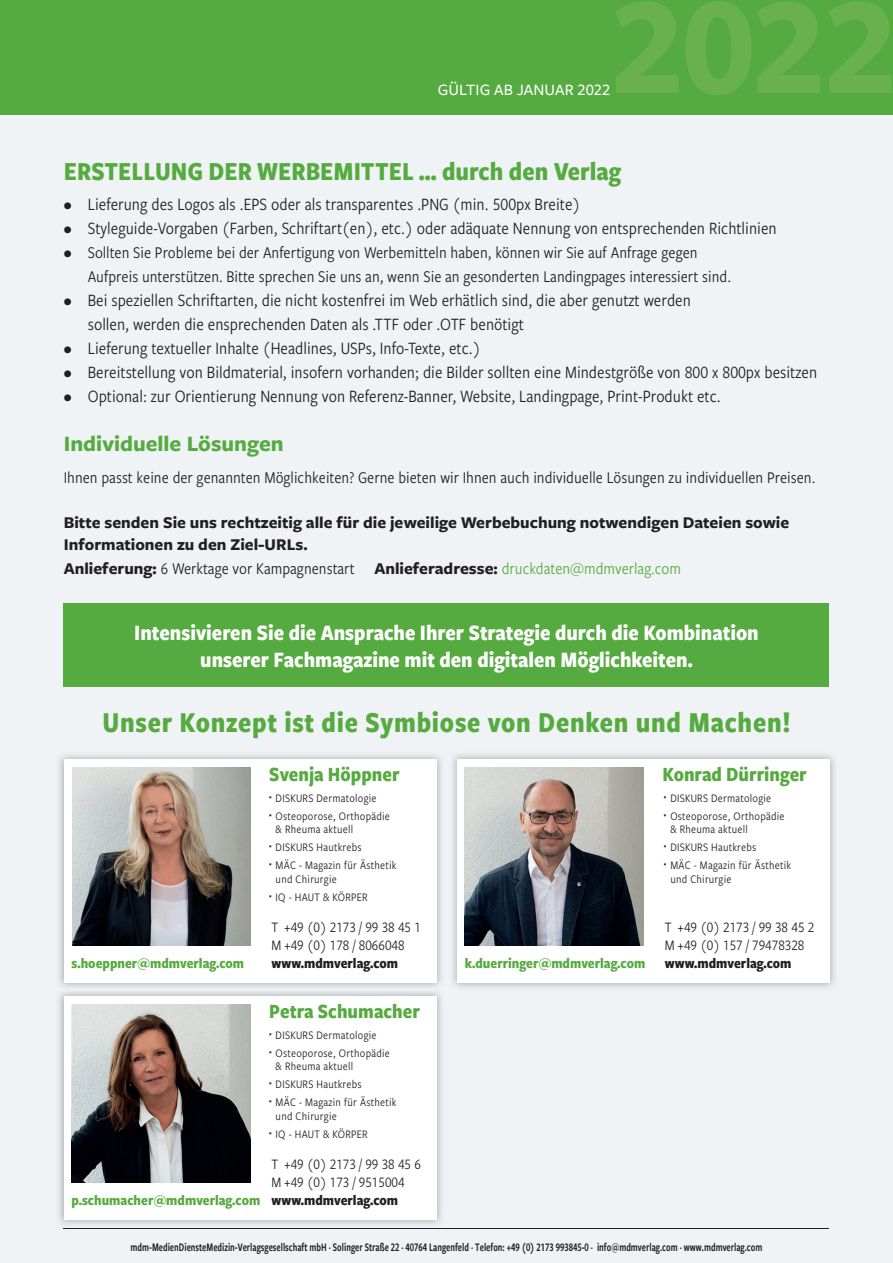
<style>
.page{position:relative;width:893px;height:1263px;background:#fff}
.page>*{position:absolute;margin:0;border:0;box-sizing:border-box;transform-origin:0 0}
.t1{font:700 30px "Freight Sans Cnd Pro";letter-spacing:.025em;color:#56ab40}
.t2{font:700 27px "Freight Sans Cnd Pro";color:#56ab40}
.t3{font:700 22.8px/27px "Freight Sans Cnd Pro";color:#fff;text-align:center}
.t4{font:700 22.8px "Freight Sans Pro";color:#56ab40}
.t5{font:700 21px "Freight Sans Cnd Pro";color:#56ab40}
.t6{font:18px/24px "Freight Sans Cnd Pro";color:#231f20}
.t7{font:17.1px/24px "Freight Sans Cnd Pro";color:#231f20}
.t8{font:700 17.1px/23.2px "Freight Sans Pro";color:#231f20}
.t9{font:500 16.5px "Freight Sans Pro";letter-spacing:.005em;color:#fff}
.t10{font:15px/18px "Freight Sans Cnd Pro";color:#231f20}
.t11{font:700 15px "Freight Sans Cnd Pro";color:#56ab40}
.t12{font:700 15px "Freight Sans Cnd Pro";color:#231f20}
.t13{font:12px/18px "Freight Sans Cnd Pro";letter-spacing:.02em;color:#231f20}
.t14{font:12px "Freight Sans Cnd Pro Semi";color:#231f20;scale:.8 1}
.s1{font-family:"Freight Sans Cnd Pro";font-weight:400}
.s2{font-family:"Freight Sans Cnd Pro";font-weight:400;color:#56ab40}
.s3{font-family:"Impact"}
.s4{color:#231f20}
</style>
<div class="page">
<div style="left:0;top:9px;width:893px;height:1254px;background:#f0f3f5"></div>
<div style="left:0;top:0;width:893px;height:115px;background:#56ab40"></div>
<hr style="left:64px;top:1228px;width:765px;height:1px;background:#231f20">
<img style="left:59px;top:755px;width:383px;height:233px">
<div style="left:64px;top:759px;width:372px;height:224px;background:#fff"></div>
<img style="left:72px;top:767px;width:179px;height:179px">
<div style="left:457px;top:759px;width:373px;height:224px;background:#fff"></div>
<img style="left:465px;top:767px;width:178px;height:179px">
<img style="left:58px;top:991px;width:384px;height:234px">
<div style="left:64px;top:996px;width:372px;height:224px;background:#fff"></div>
<img style="left:72px;top:1004px;width:178px;height:179px">
<div style="left:64px;top:603px;width:765px;height:84px;background:#56ab40"></div>
<p class="t9" style="left:438px;top:78px;width:174px">GÜLTIG AB JANUAR 2022</p>
<h2 class="t2" style="left:64px;top:153px;width:559px">ERSTELLUNG DER WERBEMITTEL ... durch den Verlag</h2>
<p class="t6" style="left:88px;top:191px;width:690px">Lieferung des Logos als .EPS oder als transparentes .PNG (min. 500px Breite)<br>Styleguide-Vorgaben (Farben, Schriftart(en), etc.) oder adäquate Nennung von entsprechenden Richtlinien</p>
<p class="t7" style="left:88px;top:240px;width:645px">Sollten Sie Probleme bei der Anfertigung von Werbemitteln haben, können wir Sie auf Anfrage gegen<br>Aufpreis unterstützen. Bitte sprechen Sie uns an, wenn Sie an gesonderten Landingpages interessiert sind.</p>
<p class="t6" style="left:88px;top:287px;width:731px">Bei speziellen Schriftarten, die nicht kostenfrei im Web erhätlich sind, die aber genutzt werden<br>sollen, werden die ensprechenden Daten als .TTF oder .OTF benötigt<br>Lieferung textueller Inhalte (Headlines, USPs, Info-Texte, etc.)<br>Bereitstellung von Bildmaterial, insofern vorhanden; die Bilder sollten eine Mindestgröße von 800 x 800px besitzen Optional: zur Orientierung Nennung von Referenz-Banner, Website, Landingpage, Print-Produkt etc.</p>
<p class="t4" style="left:64px;top:427px;width:222px">Individuelle Lösungen</p>
<p class="t7" style="left:64px;top:464px;width:753px">Ihnen passt keine der genannten Möglichkeiten? Gerne bieten wir Ihnen auch individuelle Lösungen zu individuellen Preisen.</p>
<p class="t8" style="left:64px;top:510px;width:727px">Bitte senden Sie uns rechtzeitig alle für die jeweilige Werbebuchung notwendigen Dateien sowie<br>Informationen zu den Ziel-URLs.<br>Anlieferung: <span class="s1">6 Werktage vor Kampagnenstart</span> Anlieferadresse: <span class="s2">druckdaten@mdmverlag.com</span></p>
<p class="t3" style="left:134px;top:619px;width:626px">Intensivieren Sie die Ansprache Ihrer Strategie durch die Kombination unserer Fachmagazine mit den digitalen Möglichkeiten.</p>
<h1 class="t1" style="left:103px;top:702px;width:689px">Unser Konzept ist die Symbiose von Denken und Machen!</h1>
<p class="t5" style="left:269px;top:760px;width:132px">Svenja Höppner</p>
<p class="t13" style="left:269px;top:788px;width:122px"><span class="s3">∙</span> DISKURS Dermatologie<br><span class="s3">∙</span> Osteoporose, Orthopädie</p>
<p class="t13" style="left:269px;top:820px;width:129px;text-indent:6px">&amp; Rheuma aktuell<br><span class="s3">∙</span> DISKURS Hautkrebs<br><span class="s3">∙</span> MÄC - Magazin für Ästhetik</p>
<p class="t13" style="left:269px;top:869px;width:100px;text-indent:6px">und Chirurgie<br><span class="s3">∙</span> IQ - HAUT &amp; KÖRPER</p>
<p class="t10" style="left:271px;top:917px;width:151px">T +49 (0) 2173 / 99 38 45 1<br>M +49 (0) 178 / 8066048</p>
<p class="t11" style="left:72px;top:952px;width:174px">s.hoeppner@mdmverlag.com</p>
<p class="t12" style="left:271px;top:952px;width:128px">www.mdmverlag.com</p>
<p class="t5" style="left:269px;top:997px;width:152px">Petra Schumacher</p>
<p class="t13" style="left:269px;top:1025px;width:122px"><span class="s3">∙</span> DISKURS Dermatologie<br><span class="s3">∙</span> Osteoporose, Orthopädie</p>
<p class="t13" style="left:269px;top:1057px;width:129px;text-indent:6px">&amp; Rheuma aktuell<br><span class="s3">∙</span> DISKURS Hautkrebs<br><span class="s3">∙</span> MÄC - Magazin für Ästhetik</p>
<p class="t13" style="left:269px;top:1106px;width:100px;text-indent:6px">und Chirurgie<br><span class="s3">∙</span> IQ - HAUT &amp; KÖRPER</p>
<p class="t10" style="left:271px;top:1154px;width:151px">T +49 (0) 2173 / 99 38 45 6</p>
<p class="t10" style="left:271px;top:1172px;width:135px">M +49 (0) 173 / 9515004</p>
<p class="t11" style="left:72px;top:1189px;width:328px">p.schumacher@mdmverlag.com <span class="s4">www.mdmverlag.com</span></p>
<p class="t5" style="left:663px;top:760px;width:146px">Konrad Dürringer</p>
<p class="t13" style="left:664px;top:788px;width:122px"><span class="s3">∙</span> DISKURS Dermatologie<br><span class="s3">∙</span> Osteoporose, Orthopädie</p>
<p class="t13" style="left:664px;top:820px;width:129px;text-indent:6px">&amp; Rheuma aktuell<br><span class="s3">∙</span> DISKURS Hautkrebs<br><span class="s3">∙</span> MÄC - Magazin für Ästhetik</p>
<p class="t13" style="left:670px;top:869px;width:63px">und Chirurgie</p>
<p class="t10" style="left:665px;top:917px;width:151px">T +49 (0) 2173 / 99 38 45 2<br>M +49 (0) 157 / 79478328</p>
<p class="t11" style="left:465px;top:952px;width:182px">k.duerringer@mdmverlag.com</p>
<p class="t12" style="left:665px;top:952px;width:128px">www.mdmverlag.com</p>
<p class="t14" style="left:131px;top:1239px;width:791px">mdm-MedienDiensteMedizin-Verlagsgesellschaft mbH · Solinger Straße 22 · 40764 Langenfeld · Telefon: +49 (0) 2173 993845-0 · info@mdmverlag.com · www.mdmverlag.com</p>
</div>
